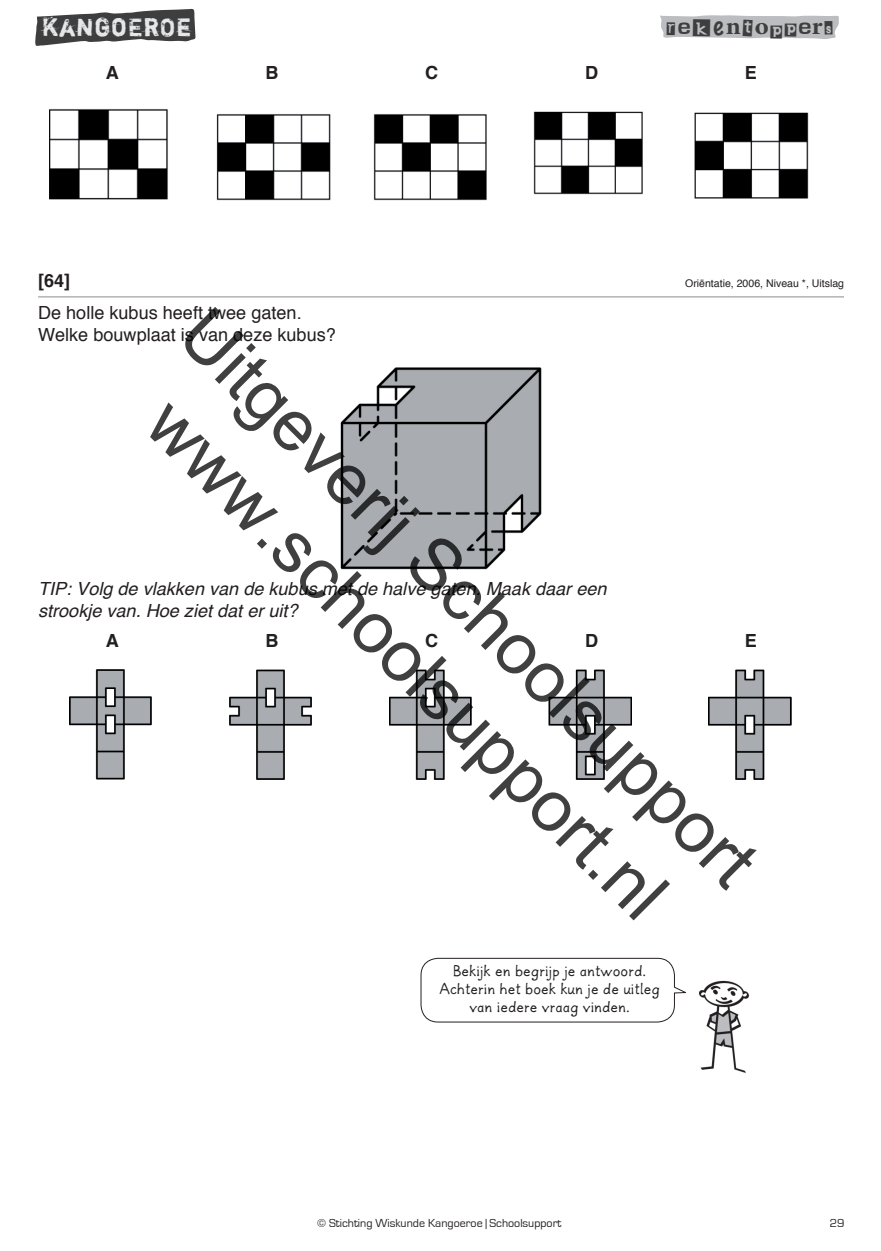
<style>
.page{position:relative;width:881px;height:1251px;background:#fff}
.page>*{position:absolute;margin:0;border:0;box-sizing:border-box;transform-origin:0 0}
.t1{font:72px/86.4px "Arial";color:rgb(0 0 0/.75);text-align:center}
.t2{font:25.2px "Shortcut";letter-spacing:.05em;color:#e6e7e9}
.t3{font:700 24.45px "Minion Pro";color:#3e3e3f;scale:1.09 1}
.t4{font:italic 18.15px/21.8px "Helvetica";color:#231f20}
.t5{font:18.15px/21.8px "Helvetica";color:#231f20}
.t6{font:700 18.15px "Helvetica";color:#231f20}
.t7{font:15px/18px "Wilhey Drei";color:#231f20;text-align:center}
.t8{font:12px "Eurostile";color:#231f20}
.t9{font:10.5px "Helvetica";color:#231f20}
.s1{font-family:"Earwig Factory";font-weight:400;font-size:35.7px}
.s2{font-family:"Eurostile"}
.s3{font-family:"Earwig Factory";font-weight:400;font-size:29.55px}
.s4{font-family:"Marker Felt";font-weight:100}
.s5{font-family:"Earwig Factory";font-weight:400;font-size:31.65px}
.s6{font-family:"Earwig Factory";font-weight:400}
.s7{font-family:"Earwig Factory";font-weight:400;font-size:30.6px}
</style>
<div class="page">
<img style="left:49px;top:109px;width:119px;height:91px">
<img style="left:216px;top:114px;width:115px;height:87px">
<img style="left:373px;top:114px;width:114px;height:87px">
<img style="left:533px;top:111px;width:110px;height:84px">
<img style="left:694px;top:112px;width:115px;height:87px">
<hr style="left:38px;top:296px;width:805px;height:2px;background:#b0b3b7">
<img style="left:340px;top:367px;width:202px;height:203px">
<img style="left:69px;top:670px;width:83px;height:110px">
<img style="left:229px;top:670px;width:83px;height:110px">
<img style="left:389px;top:670px;width:82px;height:110px">
<img style="left:549px;top:670px;width:82px;height:110px">
<img style="left:708px;top:670px;width:83px;height:110px">
<img style="left:699px;top:980px;width:51px;height:93px">
<svg style="left:420px;top:957px;width:266px;height:66px"></svg>
<svg style="left:35px;top:8px;width:161px;height:38px"></svg>
<svg style="left:660px;top:15px;width:179px;height:24px;background:#c3c4c6"></svg>
<h2 class="t2" style="left:42px;top:12px;width:150px">KANGOEROE</h2>
<h3 class="t3" style="left:666px;top:8px;width:156px"><span class="s1">r</span><span class="s2">e</span><span class="s3">k</span><span class="s4">e</span>n<span class="s5">t</span>o<span class="s6">pp</span><span class="s2">e</span>r<span class="s7">s</span></h3>
<p class="t6" style="left:106px;top:58px;width:15px">A</p>
<p class="t6" style="left:265px;top:58px;width:15px">B</p>
<p class="t6" style="left:425px;top:58px;width:15px">C</p>
<p class="t6" style="left:585px;top:58px;width:15px">D</p>
<p class="t6" style="left:745px;top:58px;width:14px">E</p>
<p class="t6" style="left:38px;top:265px;width:34px">[64]</p>
<p class="t9" style="left:685px;top:275px;width:160px">Oriëntatie, 2006, Niveau *, Uitslag</p>
<p class="t5" style="left:38px;top:302px;width:299px">De holle kubus heeft twee gaten.<br>Welke bouwplaat is van deze kubus?</p>
<h1 class="t1" style="left:223px;top:291px;width:782px;rotate:45deg">Uitgeverij Schoolsupport www.schoolsupport.nl</h1>
<p class="t4" style="left:38px;top:578px;width:570px">TIP: Volg de vlakken van de kubus met de halve gaten. Maak daar een strookje van. Hoe ziet dat er uit?</p>
<p class="t6" style="left:106px;top:626px;width:15px">A</p>
<p class="t6" style="left:265px;top:626px;width:15px">B</p>
<p class="t6" style="left:425px;top:626px;width:15px">C</p>
<p class="t6" style="left:585px;top:626px;width:15px">D</p>
<p class="t6" style="left:745px;top:626px;width:14px">E</p>
<p class="t7" style="left:439px;top:961px;width:222px">Bekijk en begrijp je antwoord.<br>Achterin het boek kun je de uitleg van iedere vraag vinden.</p>
<p class="t8" style="left:317px;top:1217px;width:246px">© Stichting Wiskunde Kangoeroe | Schoolsupport</p>
<p class="t8" style="left:830px;top:1217px;width:16px">29</p>
</div>
